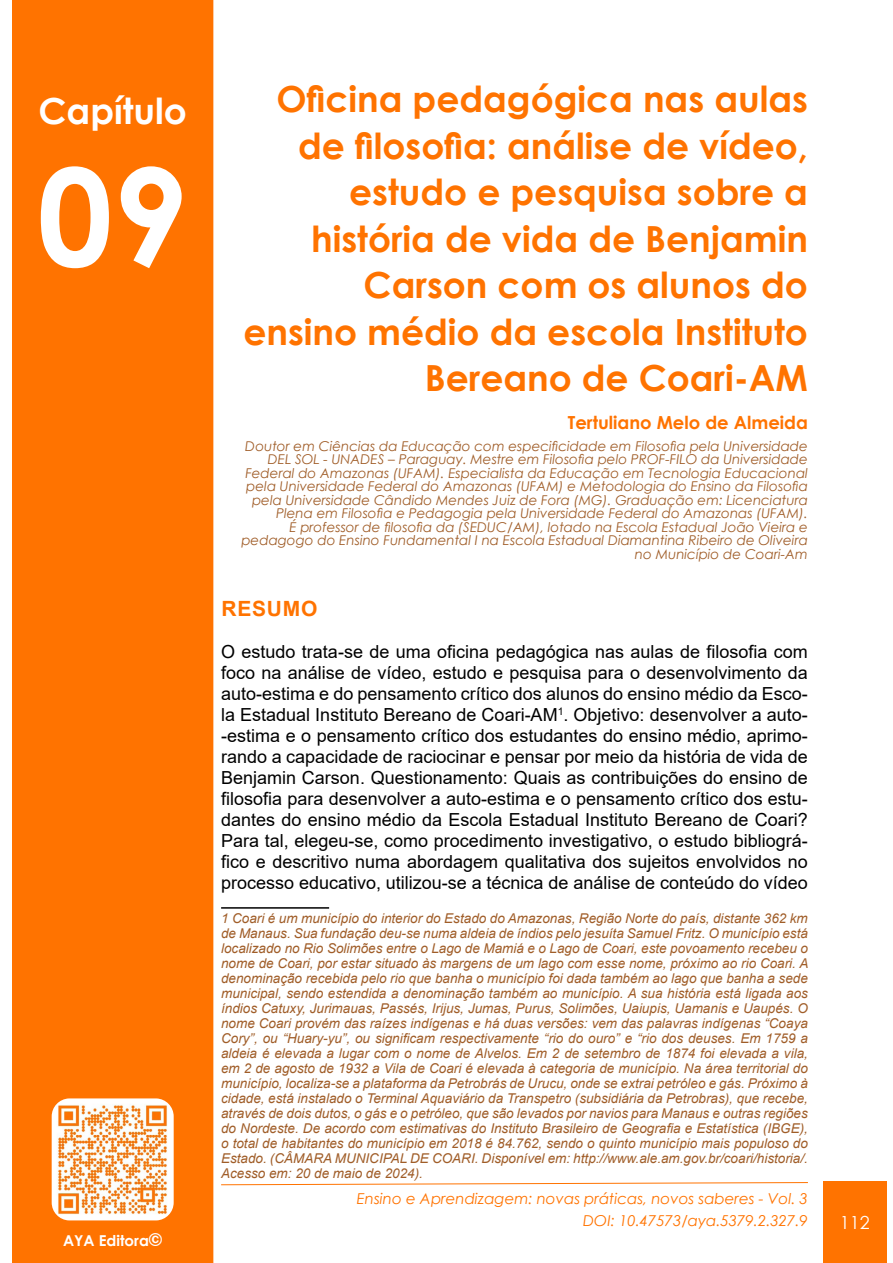
<style>
.page{position:relative;width:893px;height:1263px;background:#fff}
.page>*{position:absolute;margin:0;border:0;box-sizing:border-box;transform-origin:0 0}
.t1{font:700 135px "Century Gothic";color:#fff}
.t2{font:700 36px/46.5px "Century Gothic";color:#ff7300;text-align:right}
.t3{font:700 36px "Century Gothic";color:#fff}
.t4{font:700 21px "Arial";letter-spacing:.035em;color:#ff7300}
.t5{font:18px/21px "Arial";color:#000;text-align:justify}
.t6{font:700 18px "Century Gothic";color:#ff7300}
.t7{font:18px "Century Gothic";color:#fff}
.t8{font:italic 15px "Century Gothic";color:#ff7300}
.t9{font:700 15px "Century Gothic";color:#fff}
.t10{font:italic 13.5px/15px "Arial";color:#a05d28;text-align:justify}
.t11{font:italic 13.5px/13.5px "Century Gothic";color:#a05d28;text-align:right}
.s1{font-family:"Helvetica";font-size:18px}
</style>
<div class="page">
<div style="left:12px;top:0;width:201px;height:1263px;background:#ff7300"></div>
<svg style="left:221px;top:1182px;width:587px;height:3px"></svg>
<div style="left:823px;top:1182px;width:63px;height:81px;background:#ff7300"></div>
<img style="left:52px;top:1098px;width:122px;height:122px">
<hr style="left:221px;top:907px;width:108px;height:2px;background:#000">
<h2 class="t3" style="left:39px;top:84px;width:150px">Capítulo</h2>
<h1 class="t1" style="left:37px;top:114px;width:153px">09</h1>
<p class="t9" style="left:63px;top:1229px;width:101px">AYA Editora<span class="s1">©</span></p>
<h2 class="t2" style="left:243px;top:74px;width:566px">Oficina pedagógica nas aulas de filosofia: análise de vídeo, estudo e pesquisa sobre a história de vida de Benjamin<br>Carson com os alunos do ensino médio da escola Instituto<br>Bereano de Coari-AM</h2>
<h3 class="t6" style="left:568px;top:409px;width:242px">Tertuliano Melo de Almeida</h3>
<p class="t11" style="left:241px;top:439px;width:568px">Doutor em Ciências da Educação com especificidade em Filosofia pela Universidade DEL SOL - UNADES – Paraguay. Mestre em Filosofia pelo PROF-FILO da Universidade Federal do Amazonas (UFAM). Especialista da Educação em Tecnologia Educacional pela Universidade Federal do Amazonas (UFAM) e Metodologia do Ensino da Filosofia pela Universidade Cândido Mendes Juiz de Fora (MG). Graduação em: Licenciatura Plena em Filosofia e Pedagogia pela Universidade Federal do Amazonas (UFAM).<br>É professor de filosofia da (SEDUC/AM), lotado na Escola Estadual João Vieira e pedagogo do Ensino Fundamental I na Escola Estadual Diamantina Ribeiro de Oliveira no Município de Coari-Am</p>
<h3 class="t4" style="left:221px;top:593px;width:97px">RESUMO</h3>
<p class="t5" style="left:221px;top:641px;width:588px">O estudo trata-se de uma oficina pedagógica nas aulas de filosofia com foco na análise de vídeo, estudo e pesquisa para o desenvolvimento da auto-estima e do pensamento crítico dos alunos do ensino médio da Esco&shy;la Estadual Instituto Bereano de Coari-AM<sup>1</sup>. Objetivo: desenvolver a auto--estima e o pensamento crítico dos estudantes do ensino médio, aprimo&shy;rando a capacidade de raciocinar e pensar por meio da história de vida de Benjamin Carson. Questionamento: Quais as contribuições do ensino de filosofia para desenvolver a auto-estima e o pensamento crítico dos estu&shy;dantes do ensino médio da Escola Estadual Instituto Bereano de Coari?<br>Para tal, elegeu-se, como procedimento investigativo, o estudo bibliográ&shy;fico e descritivo numa abordagem qualitativa dos sujeitos envolvidos no processo educativo, utilizou-se a técnica de análise de conteúdo do vídeo</p>
<p class="t10" style="left:221px;top:911px;width:589px">1 Coari é um município do interior do Estado do Amazonas, Região Norte do país, distante 362 km de Manaus. Sua fundação deu-se numa aldeia de índios pelo jesuíta Samuel Fritz. O município está localizado no Rio Solimões entre o Lago de Mamiá e o Lago de Coari, este povoamento recebeu o nome de Coari, por estar situado às margens de um lago com esse nome, próximo ao rio Coari. A denominação recebida pelo rio que banha o município foi dada também ao lago que banha a sede municipal, sendo estendida a denominação também ao município. A sua história está ligada aos índios Catuxy, Jurimauas, Passés, Irijus, Jumas, Purus, Solimões, Uaiupis, Uamanis e Uaupés. O nome Coari provém das raízes indígenas e há duas versões: vem das palavras indígenas “Coaya Cory”, ou “Huary-yu”, ou significam respectivamente “rio do ouro” e “rio dos deuses. Em 1759 a aldeia é elevada a lugar com o nome de Alvelos. Em 2 de setembro de 1874 foi elevada a vila, em 2 de agosto de 1932 a Vila de Coari é elevada à categoria de município. Na área territorial do município, localiza-se a plataforma da Petrobrás de Urucu, onde se extrai petróleo e gás. Próximo à cidade, está instalado o Terminal Aquaviário da Transpetro (subsidiária da Petrobras), que recebe, através de dois dutos, o gás e o petróleo, que são levados por navios para Manaus e outras regiões do Nordeste. De acordo com estimativas do Instituto Brasileiro de Geografia e Estatística (IBGE), o total de habitantes do município em 2018 é 84.762, sendo o quinto município mais populoso do Estado. (CÂMARA MUNICIPAL DE COARI. Disponível em: http://www.ale.am.gov.br/coari/historia/.<br>Acesso em: 20 de maio de 2024).</p>
<p class="t8" style="left:357px;top:1188px;width:453px">Ensino e Aprendizagem: novas práticas, novos saberes - Vol. 3</p>
<p class="t8" style="left:583px;top:1210px;width:226px">DOI: 10.47573/aya.5379.2.327.9</p>
<h3 class="t7" style="left:840px;top:1210px;width:31px">112</h3>
</div>
